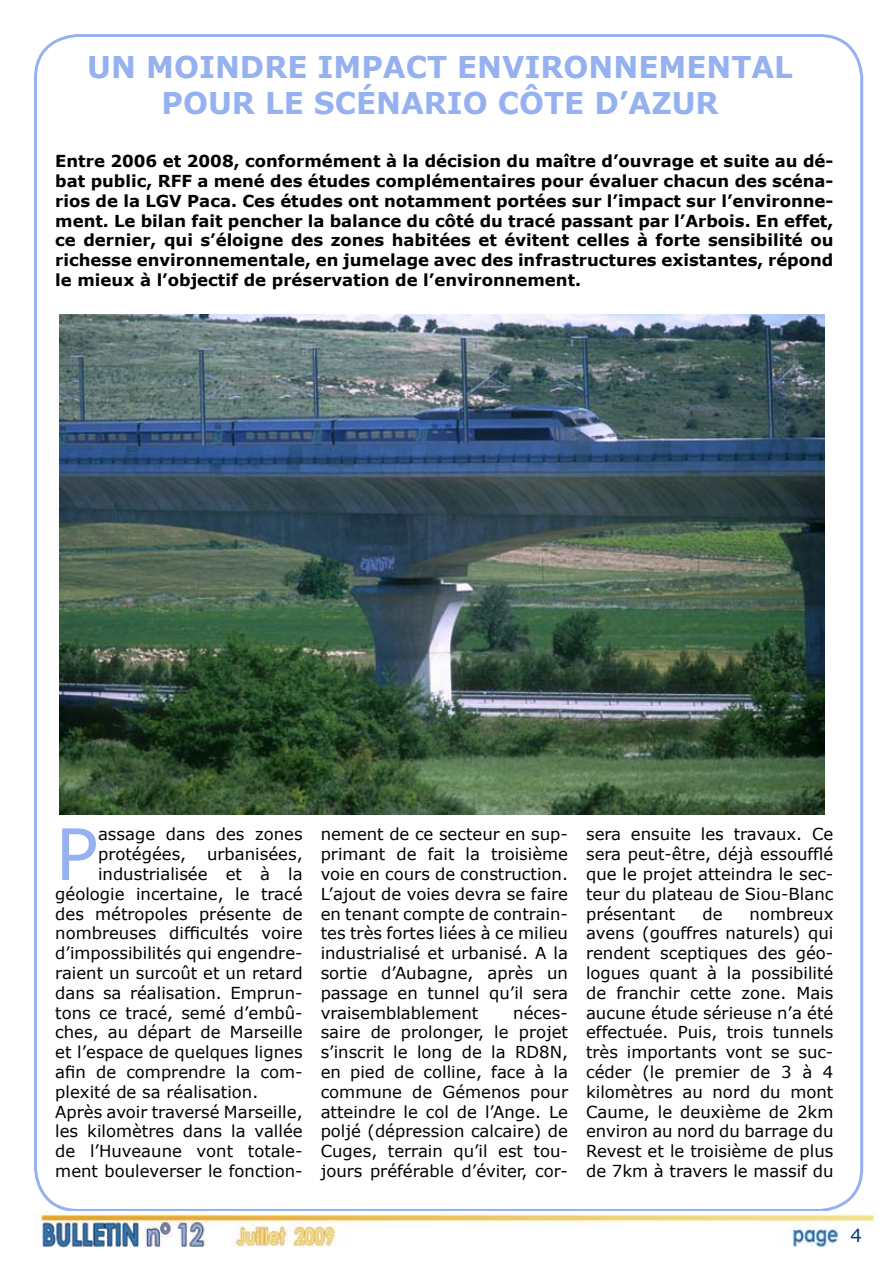
<style>
.page{position:relative;width:893px;height:1263px;background:#fff}
.page>*{position:absolute;margin:0;border:0;box-sizing:border-box;transform-origin:0 0}
.t1{font:70.95px "Verdana";color:#95b1f0}
.t2{font:700 30px/36px "Verdana";color:#95b1f0}
.t3{font:18px "Verdana";color:#003882}
.t4{font:16.5px/19.8px "Verdana";color:#000;text-align:justify}
.t5{font:700 16.5px/19.8px "Verdana";color:#000;text-align:justify}
</style>
<div class="page">
<img style="left:35px;top:1212px;width:841px;height:36px">
<img style="left:60px;top:314px;width:765px;height:501px">
<h2 class="t2" style="left:162px;top:48px;width:612px;text-indent:-74px">Un moindre impact environnemental pour</h2>
<h2 class="t2" style="left:265px;top:84px;width:159px">le scénario</h2>
<h2 class="t2" style="left:498px;top:84px;width:198px">Côte d’Azur</h2>
<p class="t5" style="left:55px;top:151px;width:780px">E ntre 2006 et 2008, conformément à la décision du maître d’ouvrage et suite au dé&shy;bat public, RFF a mené des études complémentaires pour évaluer chacun des scéna&shy;rios de la LGV Paca. Ces études ont notamment portées sur l’impact sur l’environne&shy;ment. Le bilan fait pencher la balance du côté du tracé passant par l’Arbois. E n effet, ce dernier, qui s’éloigne des zones habitées et évitent celles à forte sensibilité ou richesse environnementale, en jumelage avec des infrastructures existantes, répond le mieux à l’objectif de préservation de l’environnement.</p>
<h1 class="t1" style="left:55px;top:809px;width:44px">P</h1>
<p class="t4" style="left:98px;top:824px;width:206px">assage dans des zones protégées,</p>
<p class="t4" style="left:207px;top:844px;width:97px">urbanisées,</p>
<p class="t4" style="left:98px;top:863px;width:206px">industrialisée et à la</p>
<p class="t4" style="left:55px;top:883px;width:249px">géologie incertaine, le tracé</p>
<p class="t4" style="left:55px;top:903px;width:249px">des métropoles présente de</p>
<p class="t4" style="left:55px;top:923px;width:249px">nombreuses difficultés voire</p>
<p class="t4" style="left:55px;top:943px;width:249px">d’impossibilités qui engendre-</p>
<p class="t4" style="left:55px;top:962px;width:249px">raient un surcoût et un retard</p>
<p class="t4" style="left:55px;top:982px;width:249px">dans sa réalisation. Emprun-</p>
<p class="t4" style="left:55px;top:1002px;width:249px">tons ce tracé, semé d’embû-</p>
<p class="t4" style="left:55px;top:1022px;width:249px">ches, au départ de Marseille</p>
<p class="t4" style="left:55px;top:1042px;width:249px">et l’espace de quelques lignes</p>
<p class="t4" style="left:55px;top:1061px;width:249px">afin de comprendre la com-</p>
<p class="t4" style="left:55px;top:1081px;width:205px">plexité de sa réalisation.</p>
<p class="t4" style="left:55px;top:1101px;width:249px">Après avoir traversé Marseille,</p>
<p class="t4" style="left:55px;top:1121px;width:249px">les kilomètres dans la vallée</p>
<p class="t4" style="left:55px;top:1141px;width:249px">de l’Huveaune vont totale-</p>
<p class="t4" style="left:55px;top:1160px;width:249px">ment bouleverser le fonction-</p>
<p class="t4" style="left:321px;top:824px;width:249px">nement de ce secteur en sup&shy;primant de fait la troisième voie en cours de construction.<br>L’ajout de voies devra se faire en tenant compte de contrain&shy;tes très fortes liées à ce milieu industrialisé et urbanisé. A la sortie d’Aubagne, après un passage en tunnel qu’il sera vraisemblablement</p>
<p class="t4" style="left:321px;top:1002px;width:249px;text-indent:193px">néces&shy;saire de prolonger, le projet s’inscrit le long de la RD8N, en pied de colline, face à la commune de Gémenos pour atteindre le col de l’Ange. Le poljé (dépression calcaire) de Cuges, terrain qu’il est tou&shy;jours préférable d’éviter, cor-</p>
<p class="t4" style="left:586px;top:824px;width:249px">sera ensuite les travaux. Ce sera peut-être, déjà essoufflé que le projet atteindra le sec&shy;teur du plateau de Siou-Blanc présentant</p>
<p class="t4" style="left:586px;top:903px;width:249px;text-indent:164px">nombreux avens (gouffres naturels) qui rendent sceptiques des géo&shy;logues quant à la possibilité de franchir cette zone. Mais aucune étude sérieuse n’a été effectuée. Puis, trois tunnels très importants vont se suc&shy;céder (le premier de 3 à 4 kilomètres au nord du mont Caume, le deuxième de 2km environ au nord du barrage du Revest et le troisième de plus de 7km à travers le massif du</p>
<p class="t4" style="left:702px;top:903px;width:22px">de</p>
<p class="t3" style="left:850px;top:1224px;width:13px">4</p>
</div>
